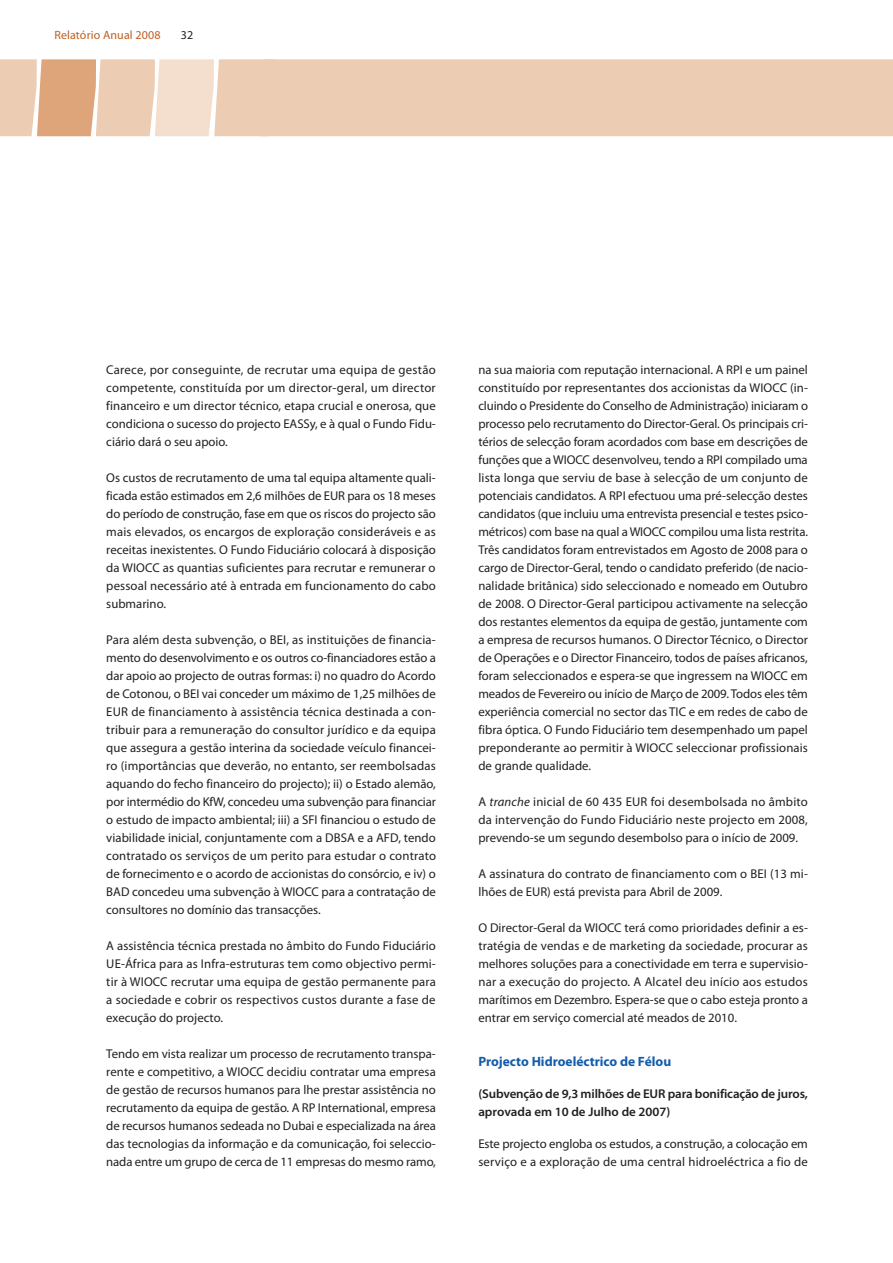
<style>
.page{position:relative;width:893px;height:1263px;background:#fff}
.page>*{position:absolute;margin:0;border:0;box-sizing:border-box;transform-origin:0 0}
.t1{font:700 13.5px "Myriad Pro";color:#135cab}
.t2{font:12.75px/18px "Myriad Pro";color:#231f20;text-align:justify}
.t3{font:600 12.75px/18px "Myriad Pro";letter-spacing:-.01em;color:#231f20}
.t4{font:12px "Myriad Pro";letter-spacing:.01em;color:#c05e1f}
.t5{font:12px "Myriad Pro";color:#231f20}
.s1{font-style:italic}
</style>
<div class="page">
<div style="left:274px;top:59px;width:619px;height:77px;background:#edccb4"></div>
<svg style="left:0;top:59px;width:274px;height:77px;background:#eccbb2"></svg>
<p class="t4" style="left:54px;top:27px;width:108px">Relatório Anual 2008</p>
<p class="t5" style="left:181px;top:27px;width:14px">32</p>
<p class="t2" style="left:106px;top:360px;width:331px">Carece, por conseguinte, de recrutar uma equipa de gestão competente, constituída por um director-geral, um director financeiro e um director técnico, etapa crucial e onerosa, que condiciona o sucesso do projecto EASSy, e à qual o Fundo Fidu&shy;ciário dará o seu apoio.</p>
<p class="t2" style="left:106px;top:468px;width:331px">Os custos de recrutamento de uma tal equipa altamente quali&shy;ficada estão estimados em 2,6 milhões de EUR para os 18 meses do período de construção, fase em que os riscos do projecto são mais elevados, os encargos de exploração consideráveis e as receitas inexistentes. O Fundo Fiduciário colocará à disposição da WIOCC as quantias suficientes para recrutar e remunerar o pessoal necessário até à entrada em funcionamento do cabo submarino.</p>
<p class="t2" style="left:106px;top:630px;width:331px">Para além desta subvenção, o BEI, as instituições de financia&shy;mento do desenvolvimento e os outros co-financiadores estão a dar apoio ao projecto de outras formas: i) no quadro do Acordo de Cotonou, o BEI vai conceder um máximo de 1,25 milhões de EUR de financiamento à assistência técnica destinada a con&shy;tribuir para a remuneração do consultor jurídico e da equipa que assegura a gestão interina da sociedade veículo financei&shy;ro (importâncias que deverão, no entanto, ser reembolsadas aquando do fecho financeiro do projecto); ii) o Estado alemão, por intermédio do KfW, concedeu uma subvenção para financiar o estudo de impacto ambiental; iii) a SFI financiou o estudo de viabilidade inicial, conjuntamente com a DBSA e a AFD, tendo contratado os serviços de um perito para estudar o contrato de fornecimento e o acordo de accionistas do consórcio, e iv) o BAD concedeu uma subvenção à WIOCC para a contratação de consultores no domínio das transacções.</p>
<p class="t2" style="left:106px;top:936px;width:331px">A assistência técnica prestada no âmbito do Fundo Fiduciário UE-África para as Infra-estruturas tem como objectivo permi&shy;tir à WIOCC recrutar uma equipa de gestão permanente para a sociedade e cobrir os respectivos custos durante a fase de execução do projecto.</p>
<p class="t2" style="left:106px;top:1044px;width:331px">Tendo em vista realizar um processo de recrutamento transpa&shy;rente e competitivo, a WIOCC decidiu contratar uma empresa de gestão de recursos humanos para lhe prestar assistência no recrutamento da equipa de gestão. A RP International, empresa de recursos humanos sedeada no Dubai e especializada na área das tecnologias da informação e da comunicação, foi seleccio&shy;nada entre um grupo de cerca de 11 empresas do mesmo ramo,</p>
<p class="t2" style="left:478px;top:360px;width:331px">na sua maioria com reputação internacional. A RPI e um painel constituído por representantes dos accionistas da WIOCC (in&shy;cluindo o Presidente do Conselho de Administração) iniciaram o processo pelo recrutamento do Director-Geral. Os principais cri&shy;térios de selecção foram acordados com base em descrições de funções que a WIOCC desenvolveu, tendo a RPI compilado uma lista longa que serviu de base à selecção de um conjunto de potenciais candidatos. A RPI efectuou uma pré-selecção destes candidatos (que incluiu uma entrevista presencial e testes psico&shy;métricos) com base na qual a WIOCC compilou uma lista restrita.<br>Três candidatos foram entrevistados em Agosto de 2008 para o cargo de Director-Geral, tendo o candidato preferido (de nacio&shy;nalidade britânica) sido seleccionado e nomeado em Outubro de 2008. O Director-Geral participou activamente na selecção dos restantes elementos da equipa de gestão, juntamente com a empresa de recursos humanos. O Director Técnico, o Director de Operações e o Director Financeiro, todos de países africanos, foram seleccionados e espera-se que ingressem na WIOCC em meados de Fevereiro ou início de Março de 2009. Todos eles têm experiência comercial no sector das TIC e em redes de cabo de fibra óptica. O Fundo Fiduciário tem desempenhado um papel preponderante ao permitir à WIOCC seleccionar profissionais de grande qualidade.</p>
<p class="t2" style="left:478px;top:792px;width:331px">A <span class="s1">tranche</span> inicial de 60 435 EUR foi desembolsada no âmbito da intervenção do Fundo Fiduciário neste projecto em 2008, prevendo-se um segundo desembolso para o início de 2009.</p>
<p class="t2" style="left:478px;top:864px;width:331px">A assinatura do contrato de financiamento com o BEI (13 mi&shy;lhões de EUR) está prevista para Abril de 2009.</p>
<p class="t2" style="left:478px;top:918px;width:331px">O Director-Geral da WIOCC terá como prioridades definir a es&shy;tratégia de vendas e de marketing da sociedade, procurar as melhores soluções para a conectividade em terra e supervisio&shy;nar a execução do projecto. A Alcatel deu início aos estudos marítimos em Dezembro. Espera-se que o cabo esteja pronto a entrar em serviço comercial até meados de 2010.</p>
<p class="t1" style="left:478px;top:1053px;width:194px">Projecto Hidroeléctrico de Félou</p>
<p class="t3" style="left:478px;top:1085px;width:331px">(Subvenção de 9,3 milhões de EUR para bonificação de juros, aprovada em 10 de Julho de 2007)</p>
<p class="t2" style="left:478px;top:1134px;width:331px">Este projecto engloba os estudos, a construção, a colocação em serviço e a exploração de uma central hidroeléctrica a fio de</p>
</div>
